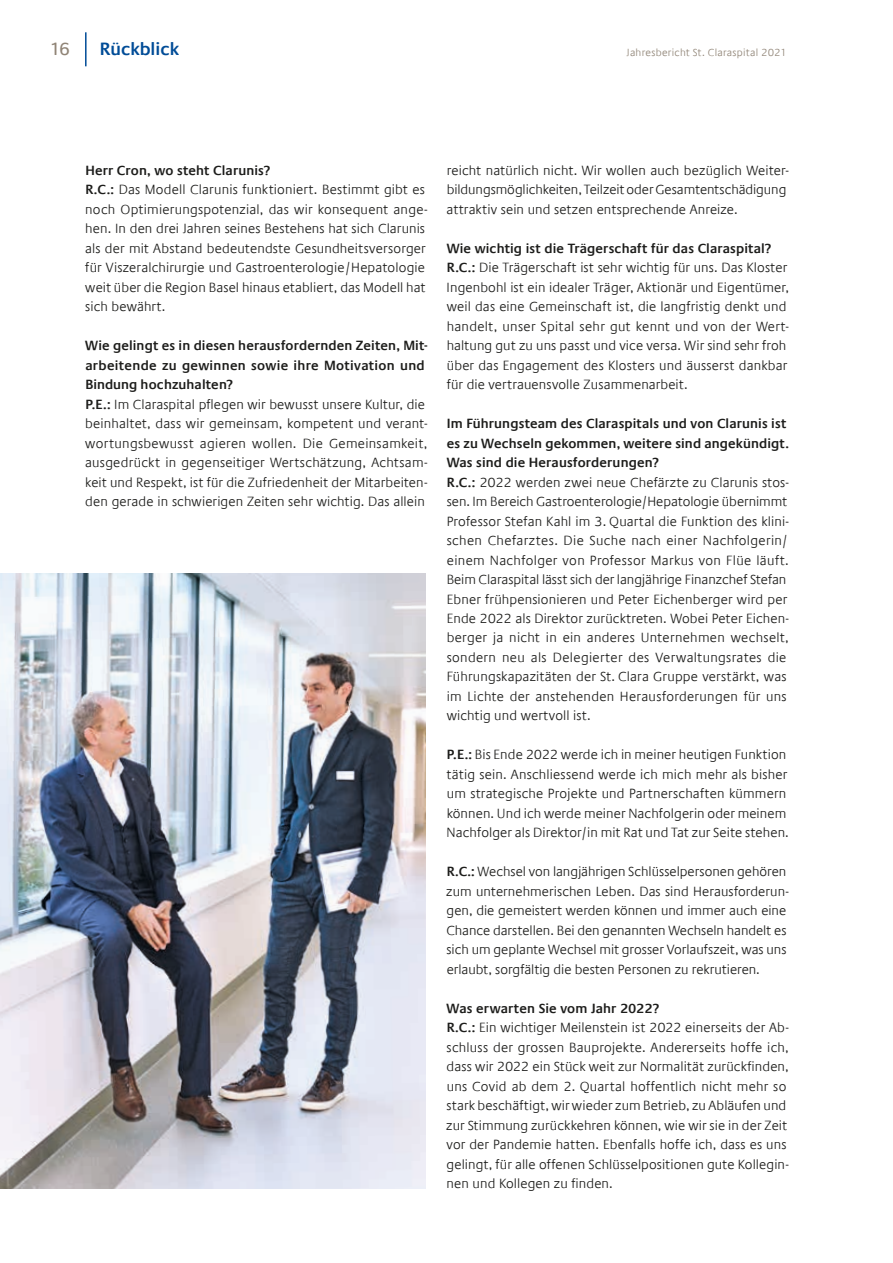
<style>
.page{position:relative;width:893px;height:1263px;background:#fff}
.page>*{position:absolute;margin:0;border:0;box-sizing:border-box;transform-origin:0 0}
.t1{font:600 18px "Praxis Com";color:#004c97}
.t2{font:18px "Praxis Com";color:#908476}
.t3{font:300 13.5px/19.5px "Praxis Com";letter-spacing:.01em;color:#1d1d1b}
.t4{font:300 10.5px "Praxis Com";letter-spacing:.025em;color:#908476}
.s1{font-weight:600}
</style>
<div class="page">
<img style="left:0;top:574px;width:425px;height:615px">
<hr style="left:85px;top:32px;width:2px;height:34px;background:#004c97">
<h1 class="t2" style="left:49px;top:39px;width:23px">16</h1>
<h1 class="t1" style="left:100px;top:39px;width:81px">Rückblick</h1>
<p class="t4" style="left:627px;top:47px;width:162px">Jahresbericht St. Claraspital 2021</p>
<p class="t3" style="left:85px;top:160px;width:344px"><span class="s1">Herr Cron, wo steht Clarunis?<br>R.C.:</span> Das Modell Clarunis funktioniert. Bestimmt gibt es noch Optimierungspotenzial, das wir konsequent ange&shy;hen. In den drei Jahren seines Bestehens hat sich Clarunis als der mit Abstand bedeutendste Gesundheitsversorger für Viszeralchirurgie und Gastroenterologie/Hepatologie weit über die Region Basel hinaus etabliert, das Modell hat sich bewährt.</p>
<p class="t3" style="left:85px;top:336px;width:344px"><span class="s1">Wie gelingt es in diesen herausfordernden Zeiten, Mit&shy;arbeitende zu gewinnen sowie ihre Motivation und Bindung hochzuhalten?<br>P.E.:</span> Im Claraspital pflegen wir bewusst unsere Kultur, die beinhaltet, dass wir gemeinsam, kompetent und verant&shy;wortungsbewusst agieren wollen. Die Gemeinsamkeit, ausgedrückt in gegenseitiger Wertschätzung, Achtsam&shy;keit und Respekt, ist für die Zufriedenheit der Mitarbeiten&shy;den gerade in schwierigen Zeiten sehr wichtig. Das allein</p>
<p class="t3" style="left:447px;top:160px;width:344px">reicht natürlich nicht. Wir wollen auch bezüglich Weiter&shy;bildungsmöglichkeiten, Teilzeit oder Gesamtentschädigung attraktiv sein und setzen entsprechende Anreize.</p>
<p class="t3" style="left:447px;top:238px;width:344px"><span class="s1">Wie wichtig ist die Trägerschaft für das Claraspital?<br>R.C.:</span> Die Trägerschaft ist sehr wichtig für uns. Das Kloster Ingenbohl ist ein idealer Träger, Aktionär und Eigentümer, weil das eine Gemeinschaft ist, die langfristig denkt und handelt, unser Spital sehr gut kennt und von der Wert&shy;haltung gut zu uns passt und vice versa. Wir sind sehr froh über das Engagement des Klosters und äusserst dankbar für die vertrauensvolle Zusammenarbeit.</p>
<p class="t3" style="left:447px;top:414px;width:344px"><span class="s1">Im Führungsteam des Claraspitals und von Clarunis ist es zu Wechseln gekommen, weitere sind angekündigt.<br>Was sind die Herausforderungen?<br>R.C.:</span> 2022 werden zwei neue Chefärzte zu Clarunis stos&shy;sen. Im Bereich Gastroenterologie/Hepatologie übernimmt Professor Stefan Kahl im 3. Quartal die Funktion des klini&shy;schen Chefarztes. Die Suche nach einer Nachfolgerin/ einem Nachfolger von Professor Markus von Flüe läuft.<br>Beim Claraspital lässt sich der langjährige Finanzchef Stefan Ebner frühpensionieren und Peter Eichenberger wird per Ende 2022 als Direktor zurücktreten. Wobei Peter Eichen&shy;berger ja nicht in ein anderes Unternehmen wechselt, sondern neu als Delegierter des Verwaltungsrates die Führungskapazitäten der St. Clara Gruppe verstärkt, was im Lichte der anstehenden Herausforderungen für uns wichtig und wertvoll ist.</p>
<p class="t3" style="left:447px;top:745px;width:344px"><span class="s1">P.E.:</span> Bis Ende 2022 werde ich in meiner heutigen Funktion tätig sein. Anschliessend werde ich mich mehr als bisher um strategische Projekte und Partnerschaften kümmern können. Und ich werde meiner Nachfolgerin oder meinem Nachfolger als Direktor/in mit Rat und Tat zur Seite stehen.</p>
<p class="t3" style="left:446px;top:862px;width:344px"><span class="s1">R.C.:</span> Wechsel von langjährigen Schlüsselpersonen gehören zum unternehmerischen Leben. Das sind Herausforderun&shy;gen, die gemeistert werden können und immer auch eine Chance darstellen. Bei den genannten Wechseln handelt es sich um geplante Wechsel mit grosser Vorlaufszeit, was uns erlaubt, sorgfältig die besten Personen zu rekrutieren.</p>
<p class="t3" style="left:446px;top:999px;width:344px"><span class="s1">Was erwarten Sie vom Jahr 2022?<br>R.C.:</span> Ein wichtiger Meilenstein ist 2022 einerseits der Ab&shy;schluss der grossen Bauprojekte. Andererseits hoffe ich, dass wir 2022 ein Stück weit zur Normalität zurückfinden, uns Covid ab dem 2. Quartal hoffentlich nicht mehr so stark beschäftigt, wir wieder zum Betrieb, zu Abläufen und zur Stimmung zurückkehren können, wie wir sie in der Zeit vor der Pandemie hatten. Ebenfalls hoffe ich, dass es uns gelingt, für alle offenen Schlüsselpositionen gute Kollegin&shy;nen und Kollegen zu finden.</p>
</div>
